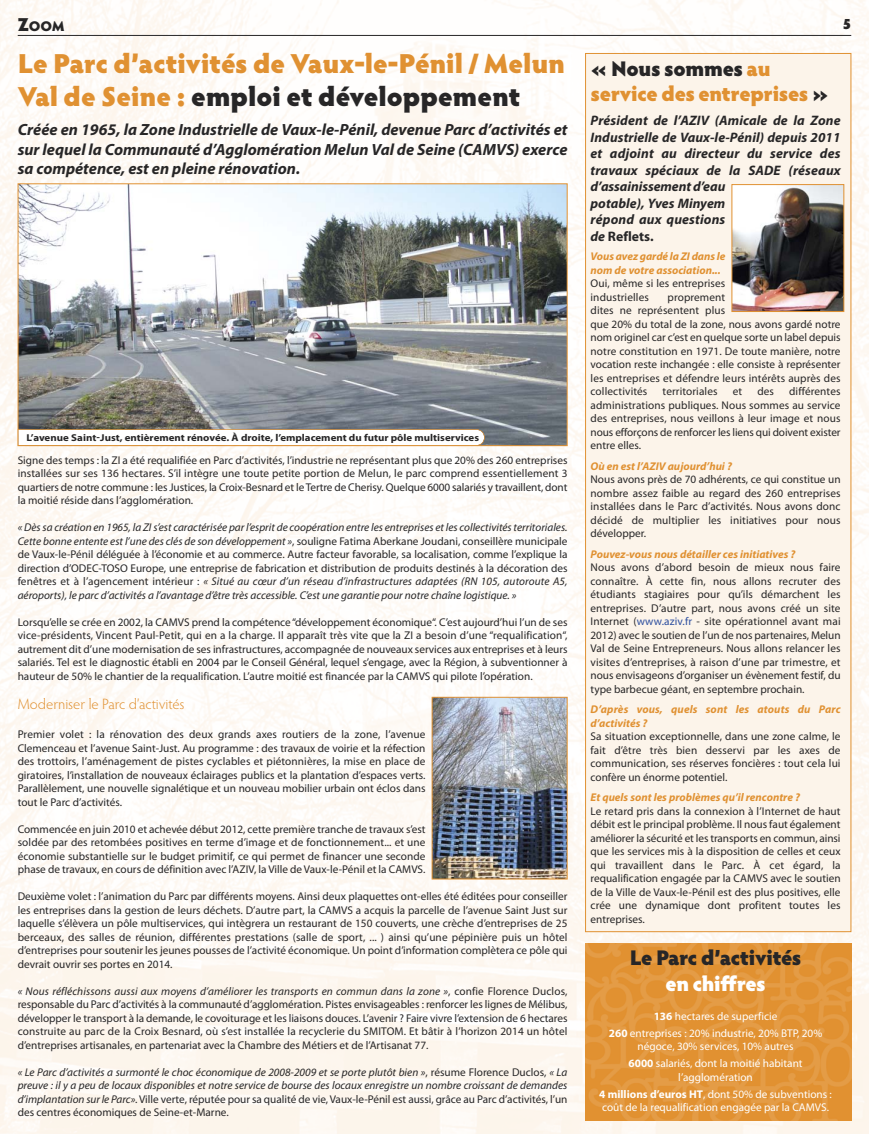
<style>
.page{position:relative;width:869px;height:1134px;background:#fff}
.page>*{position:absolute;margin:0;border:0;box-sizing:border-box;transform-origin:0 0}
.t1{font:900 27.5px/33px "Hypatia Sans Pro";color:#e09132}
.t2{font:900 21.25px/25.5px "Hypatia Sans Pro";letter-spacing:-.015em;color:#e09132}
.t3{font:900 21.25px "Hypatia Sans Pro";letter-spacing:-.025em;color:#272627}
.t4{font:900 21.25px "Hypatia Sans Pro";letter-spacing:-.025em;color:#fff}
.t5{font:italic 700 16.25px/19.5px "Myriad Pro";color:#272627;text-align:justify}
.t6{font:300 15px "Hypatia Sans Pro";color:#e09132}
.t7{font:900 15px "Hypatia Sans Pro";color:#272627}
.t8{font:900 14px "Hypatia Sans Pro";color:#272627}
.t9{font:italic 700 13.75px/16.5px "Myriad Pro";letter-spacing:.01em;color:#272627}
.t10{font:11.25px/13.5px "Myriad Pro";color:#272627;text-align:justify}
.t11{font:italic 11.25px/13.5px "Myriad Pro";color:#272627;text-align:justify}
.t12{font:11.25px/17px "Myriad Pro";color:#fff;text-align:center}
.t13{font:italic 700 11.25px/13.5px "Myriad Pro";color:#e09132}
.t14{font:700 10px "Myriad Pro";color:#272627;scale:1.09 1}
.s1{font-size:18.75px}
.s2{color:#272627}
.s3{font-style:normal}
.s4{font-style:italic}
.s5{color:#2d4f9f}
.s6{font-weight:700}
</style>
<div class="page">
<img style="left:0;top:0;width:868px;height:1134px">
<div style="left:585px;top:54px;width:265px;height:877px;background:#fcf4ea"></div>
<hr style="left:18px;top:35px;width:832px;height:1px;background:#272627">
<img style="left:20px;top:185px;width:545px;height:259px">
<img style="left:433px;top:699px;width:132px;height:178px">
<div style="left:431px;top:697px;width:136px;height:182px;border:1px solid #e09132"></div>
<img style="left:585px;top:943px;width:265px;height:177px">
<svg style="left:18px;top:429px;width:466px;height:17px"></svg>
<img style="left:733px;top:186px;width:108px;height:124px">
<div style="left:731px;top:184px;width:112px;height:128px;border:1px solid #e09132"></div>
<p class="t8" style="left:18px;top:18px;width:48px"><span class="s1">Z</span>OOM</p>
<h3 class="t7" style="left:842px;top:15px;width:10px">5</h3>
<h1 class="t1" style="left:18px;top:47px;width:548px">Le Parc d’activités de Vaux-le-Pénil / Melun<br>Val de Seine : <span class="s2">emploi et développement</span></h1>
<h2 class="t2" style="left:590px;top:56px;width:240px"><span class="s2">« Nous sommes</span> au service des entreprises <span class="s2">»</span></h2>
<h3 class="t5" style="left:18px;top:122px;width:551px">Créée en 1965, la Zone Industrielle de Vaux-le-Pénil, devenue Parc d’activités et sur lequel la Communauté d’Agglomération Melun Val de Seine (CAMVS) exerce sa compétence, est en pleine rénovation.</h3>
<p class="t14" style="left:26px;top:431px;width:417px">L’avenue Saint-Just, entièrement rénovée. À droite, l’emplacement du futur pôle multiservices</p>
<p class="t10" style="left:18px;top:454px;width:551px">Signe des temps : la ZI a été requalifiée en Parc d’activités, l’industrie ne représentant plus que 20% des 260 entreprises installées sur ses 136 hectares. S’il intègre une toute petite portion de Melun, le parc comprend essentiellement 3 quartiers de notre commune : les Justices, la Croix-Besnard et le Tertre de Cherisy. Quelque 6000 salariés y travaillent, dont la moitié réside dans l’agglomération.</p>
<p class="t11" style="left:18px;top:522px;width:551px">« Dès sa création en 1965, la ZI s’est caractérisée par l’esprit de coopération entre les entreprises et les collectivités territoriales.<br>Cette bonne entente est l’une des clés de son développement »<span class="s3">, souligne Fatima Aberkane Joudani, conseillère municipale de Vaux-le-Pénil déléguée à l’économie et au commerce. Autre facteur favorable, sa localisation, comme l’explique la direction d’ODEC-TOSO Europe, une entreprise de fabrication et distribution de produits destinés à la décoration des fenêtres et à l’agencement intérieur :</span> « Situé au cœur d’un réseau d’infrastructures adaptées (RN 105, autoroute A5, aéroports), le parc d’activités a l’avantage d’être très accessible. C’est une garantie pour notre chaîne logistique. »</p>
<p class="t10" style="left:18px;top:616px;width:551px">Lorsqu’elle se crée en 2002, la CAMVS prend la compétence “développement économique“. C’est aujourd’hui l’un de ses vice-présidents, Vincent Paul-Petit, qui en a la charge. Il apparaît très vite que la ZI a besoin d’une “requalification“, autrement dit d’une modernisation de ses infrastructures, accompagnée de nouveaux services aux entreprises et à leurs salariés. Tel est le diagnostic établi en 2004 par le Conseil Général, lequel s’engage, avec la Région, à subventionner à hauteur de 50% le chantier de la requalification. L’autre moitié est financée par la CAMVS qui pilote l’opération.</p>
<h3 class="t6" style="left:18px;top:697px;width:168px">Moderniser le Parc d’activités</h3>
<p class="t10" style="left:18px;top:729px;width:409px">Premier volet : la rénovation des deux grands axes routiers de la zone, l’avenue Clemenceau et l’avenue Saint-Just. Au programme : des travaux de voirie et la réfection des trottoirs, l’aménagement de pistes cyclables et piétonnières, la mise en place de giratoires, l’installation de nouveaux éclairages publics et la plantation d’espaces verts.<br>Parallèlement, une nouvelle signalétique et un nouveau mobilier urbain ont éclos dans tout le Parc d’activités.</p>
<p class="t10" style="left:18px;top:823px;width:409px">Commencée en juin 2010 et achevée début 2012, cette première tranche de travaux s’est soldée par des retombées positives en terme d’image et de fonctionnement... et une économie substantielle sur le budget primitif, ce qui permet de financer une seconde phase de travaux, en cours de définition avec l’AZIV, la Ville de Vaux-le-Pénil et la CAMVS.</p>
<p class="t10" style="left:18px;top:891px;width:551px">Deuxième volet : l’animation du Parc par différents moyens. Ainsi deux plaquettes ont-elles été éditées pour conseiller les entreprises dans la gestion de leurs déchets. D’autre part, la CAMVS a acquis la parcelle de l’avenue Saint Just sur laquelle s’élèvera un pôle multiservices, qui intègrera un restaurant de 150 couverts, une crèche d’entreprises de 25 berceaux, des salles de réunion, différentes prestations (salle de sport, ... ) ainsi qu’une pépinière puis un hôtel d’entreprises pour soutenir les jeunes pousses de l’activité économique. Un point d’information complètera ce pôle qui devrait ouvrir ses portes en 2014.</p>
<p class="t10" style="left:18px;top:985px;width:551px"><span class="s4">« Nous réfléchissons aussi aux moyens d’améliorer les transports en commun dans la zone »</span>, confie Florence Duclos, responsable du Parc d’activités à la communauté d’agglomération. Pistes envisageables : renforcer les lignes de Mélibus, développer le transport à la demande, le covoiturage et les liaisons douces. L’avenir ? Faire vivre l’extension de 6 hectares construite au parc de la Croix Besnard, où s’est installée la recyclerie du SMITOM. Et bâtir à l’horizon 2014 un hôtel d’entreprises artisanales, en partenariat avec la Chambre des Métiers et de l’Artisanat 77.</p>
<p class="t11" style="left:18px;top:1066px;width:551px">« Le Parc d’activités a surmonté le choc économique de 2008-2009 et se porte plutôt bien »<span class="s3">, résume Florence Duclos,</span> « La preuve : il y a peu de locaux disponibles et notre service de bourse des locaux enregistre un nombre croissant de demandes d’implantation sur le Parc»<span class="s3">. Ville verte, réputée pour sa qualité de vie, Vaux-le-Pénil est aussi, grâce au Parc d’activités, l’un des centres économiques de Seine-et-Marne.</span></p>
<p class="t9" style="left:590px;top:114px;width:251px">Président de l’AZIV (Amicale de la Zone<br>Industrielle de Vaux-le-Pénil) depuis 2011 et adjoint au directeur du service des travaux spéciaux de la SADE (réseaux d’assainissement d’eau<br>potable), Yves Minyem<br>répond aux questions<br>de <span class="s3">Reflets.</span></p>
<p class="t13" style="left:590px;top:250px;width:136px">Vous avez gardé la ZI dans le nom de votre association...</p>
<p class="t10" style="left:590px;top:277px;width:136px">Oui, même si les entreprises industrielles</p>
<p class="t10" style="left:590px;top:291px;width:251px;text-align:left;text-indent:77px">proprement<br>dites ne représentent plus<br>que 20% du total de la zone, nous avons gardé notre nom originel car c’est en quelque sorte un label depuis notre constitution en 1971. De toute manière, notre vocation reste inchangée : elle consiste à représenter les entreprises et défendre leurs intérêts auprès des collectivités</p>
<p class="t10" style="left:590px;top:385px;width:251px;text-indent:198px">différentes administrations publiques. Nous sommes au service des entreprises, nous veillons à leur image et nous nous efforçons de renforcer les liens qui doivent exister entre elles.</p>
<p class="t13" style="left:590px;top:460px;width:143px">Où en est l’AZIV aujourd’hui ?</p>
<p class="t10" style="left:590px;top:474px;width:251px">Nous avons près de 70 adhérents, ce qui constitue un nombre assez faible au regard des 260 entreprises installées dans le Parc d’activités. Nous avons donc décidé de multiplier les initiatives pour nous développer.</p>
<p class="t13" style="left:590px;top:548px;width:206px">Pouvez-vous nous détailler ces initiatives ?</p>
<p class="t10" style="left:590px;top:562px;width:251px">Nous avons d’abord besoin de mieux nous faire connaître. À cette fin, nous allons recruter des étudiants stagiaires pour qu’ils démarchent les entreprises. D’autre part, nous avons créé un site Internet (<span class="s5">www.aziv.fr</span> - site opérationnel avant mai 2012) avec le soutien de l’un de nos partenaires, Melun Val de Seine Entrepreneurs. Nous allons relancer les visites d’entreprises, à raison d’une par trimestre, et nous envisageons d’organiser un évènement festif, du type barbecue géant, en septembre prochain.</p>
<p class="t13" style="left:590px;top:704px;width:251px">D’après vous, quels sont les atouts du Parc d’activités ?</p>
<p class="t10" style="left:590px;top:731px;width:251px">Sa situation exceptionnelle, dans une zone calme, le fait d’être très bien desservi par les axes de communication, ses réserves foncières : tout cela lui confère un énorme potentiel.</p>
<p class="t13" style="left:590px;top:792px;width:211px">Et quels sont les problèmes qu’il rencontre ?</p>
<p class="t10" style="left:590px;top:805px;width:251px">Le retard pris dans la connexion à l’Internet de haut débit est le principal problème. Il nous faut également améliorer la sécurité et les transports en commun, ainsi que les services mis à la disposition de celles et ceux qui travaillent dans le Parc. À cet égard, la requalification engagée par la CAMVS avec le soutien de la Ville de Vaux-le-Pénil est des plus positives, elle crée une dynamique dont profitent toutes les entreprises.</p>
<h2 class="t3" style="left:629px;top:945px;width:173px">Le Parc d’activités</h2>
<h2 class="t4" style="left:665px;top:971px;width:102px">en chiffres</h2>
<p class="t12" style="left:608px;top:1008px;width:215px"><span class="s6">136</span> hectares de superficie<br><span class="s6">260</span> entreprises : 20% industrie, 20% BTP, 20%</p>
<p class="t12" style="left:628px;top:1039px;width:175px">négoce, 30% services, 10% autres<br><span class="s6">6000</span> salariés, dont la moitié habitant</p>
<p class="t12" style="left:599px;top:1069px;width:234px">l’agglomération<br><span class="s6">4 millions d’euros HT</span>, dont 50% de subventions :</p>
<p class="t12" style="left:602px;top:1100px;width:228px">coût de la requalification engagée par la CAMVS.</p>
<p class="t10" style="left:662px;top:385px;width:56px">territoriales</p>
<p class="t10" style="left:732px;top:385px;width:11px">et</p>
<p class="t10" style="left:757px;top:385px;width:18px">des</p>
</div>
